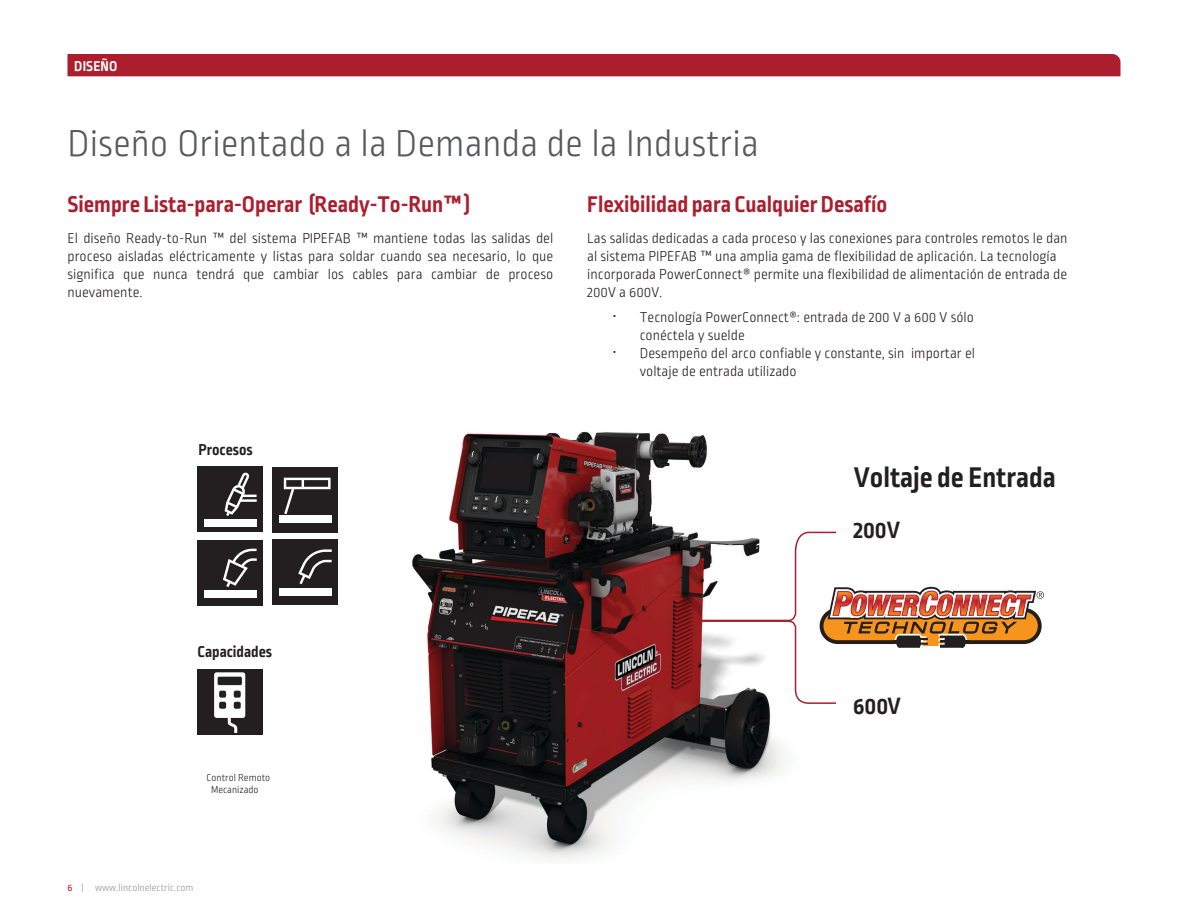
<style>
.page{position:relative;width:1188px;height:918px;background:#fff}
.page>*{position:absolute;margin:0;border:0;box-sizing:border-box;transform-origin:0 0}
.t1{font:300 39px "Ropa Sans Pro";color:#58595b}
.t2{font:700 30px "Ropa Sans Pro";color:#231f20}
.t3{font:700 24.9px "Ropa Sans Pro";color:#231f20}
.t4{font:700 24px "Ropa Sans Pro";color:#ab1e2e}
.A_closer_look{font:700 16.5px "Ropa Sans Pro";color:#231f20}
.t5{font:300 15px/18px "Ropa Sans Pro";color:#231f20}
.t6{font:700 15px "Ropa Sans Pro";letter-spacing:.01em;color:#fff}
.t7{font:300 10.5px "Ropa Sans Pro";color:#949698}
.A_closer_look-2{font:300 10.5px/12.6px "Ropa Sans Pro";color:#231f20}
.s1{font-weight:400}
.s2{font-weight:400;color:#bf1e2d}
</style>
<div class="page">
<img style="left:412px;top:431px;width:372px;height:429px">
<svg style="left:700px;top:531px;width:344px;height:174px"></svg>
<div style="left:68px;top:54px;width:1052px;height:22px;background:#ac1e2d"></div>
<div style="left:272px;top:467px;width:66px;height:66px;background:#231f20"></div>
<svg style="left:284px;top:478px;width:47px;height:36px"></svg>
<div style="left:279px;top:515px;width:53px;height:7px;background:#fff"></div>
<div style="left:197px;top:540px;width:66px;height:66px;background:#231f20"></div>
<div style="left:204px;top:590px;width:53px;height:7px;background:#fff"></div>
<svg style="left:223px;top:549px;width:34px;height:38px"></svg>
<div style="left:272px;top:539px;width:66px;height:66px;background:#231f20"></div>
<div style="left:279px;top:588px;width:53px;height:7px;background:#fff"></div>
<svg style="left:298px;top:549px;width:34px;height:35px"></svg>
<div style="left:197px;top:467px;width:66px;height:65px;background:#231f20"></div>
<div style="left:204px;top:519px;width:53px;height:7px;background:#fff"></div>
<svg style="left:225px;top:473px;width:32px;height:43px"></svg>
<div style="left:197px;top:669px;width:66px;height:66px;background:#231f20"></div>
<div style="left:213px;top:672px;width:33px;height:47px;background:#fff;border-radius:3px"></div>
<div style="left:213px;top:671px;width:34px;height:48px;border:2px solid #231f20;border-radius:3px"></div>
<div style="left:219px;top:691px;width:7px;height:7px;border:2px solid #231f20"></div>
<div style="left:219px;top:702px;width:7px;height:7px;border:2px solid #231f20"></div>
<div style="left:234px;top:691px;width:7px;height:7px;border:2px solid #231f20"></div>
<div style="left:234px;top:702px;width:7px;height:7px;border:2px solid #231f20"></div>
<svg style="left:226px;top:716px;width:13px;height:17px"></svg>
<div style="left:218px;top:677px;width:24px;height:8px;background:#231f20;border-radius:2px"></div>
<p class="t6" style="left:74px;top:58px;width:45px">DISEÑO</p>
<p class="t1" style="left:68px;top:123px;width:693px">Diseño Orientado a la Demanda de la Industria</p>
<p class="t4" style="left:68px;top:191px;width:404px">Siempre Lista-para-Operar (Ready-To-Run™ )</p>
<p class="t5" style="left:68px;top:231px;width:487px;text-align:justify">El diseño Ready-to-Run ™ del sistema PIPEFAB ™ mantiene todas las salidas del proceso aisladas eléctricamente y listas para soldar cuando sea necesario, lo que significa que nunca tendrá que cambiar los cables para cambiar de proceso nuevamente.</p>
<p class="A_closer_look" style="left:198px;top:440px;width:56px">Procesos</p>
<p class="t4" style="left:587px;top:191px;width:302px">Flexibilidad para Cualquier Desafío</p>
<p class="t5" style="left:587px;top:231px;width:482px">Las salidas dedicadas a cada proceso y las conexiones para controles remotos le dan al sistema PIPEFAB ™ una amplia gama de flexibilidad de aplicación. La tecnología incorporada PowerConnect® permite una flexibilidad de alimentación de entrada de 200V a 600V.</p>
<p class="t5" style="left:640px;top:309px;width:336px;text-indent:-27px"><span class="s1">•</span> Tecnología PowerConnect®: entrada de 200 V a 600 V sólo conéctela y suelde</p>
<p class="t5" style="left:640px;top:345px;width:337px;text-indent:-27px"><span class="s1">•</span> Desempeño del arco confiable y constante, sin importar el voltaje de entrada utilizado</p>
<h2 class="t2" style="left:854px;top:460px;width:204px">Voltaje de Entrada</h2>
<p class="t3" style="left:853px;top:515px;width:48px">200V</p>
<p class="A_closer_look" style="left:197px;top:642px;width:76px">Capacidades</p>
<p class="A_closer_look-2" style="left:211px;top:772px;width:61px;text-indent:-5px">Control Remoto<br>Mecanizado</p>
<p class="t7" style="left:68px;top:882px;width:127px"><span class="s2">6</span> | www.lincolnelectric.com</p>
<p class="t3" style="left:853px;top:692px;width:49px">600V</p>
</div>
